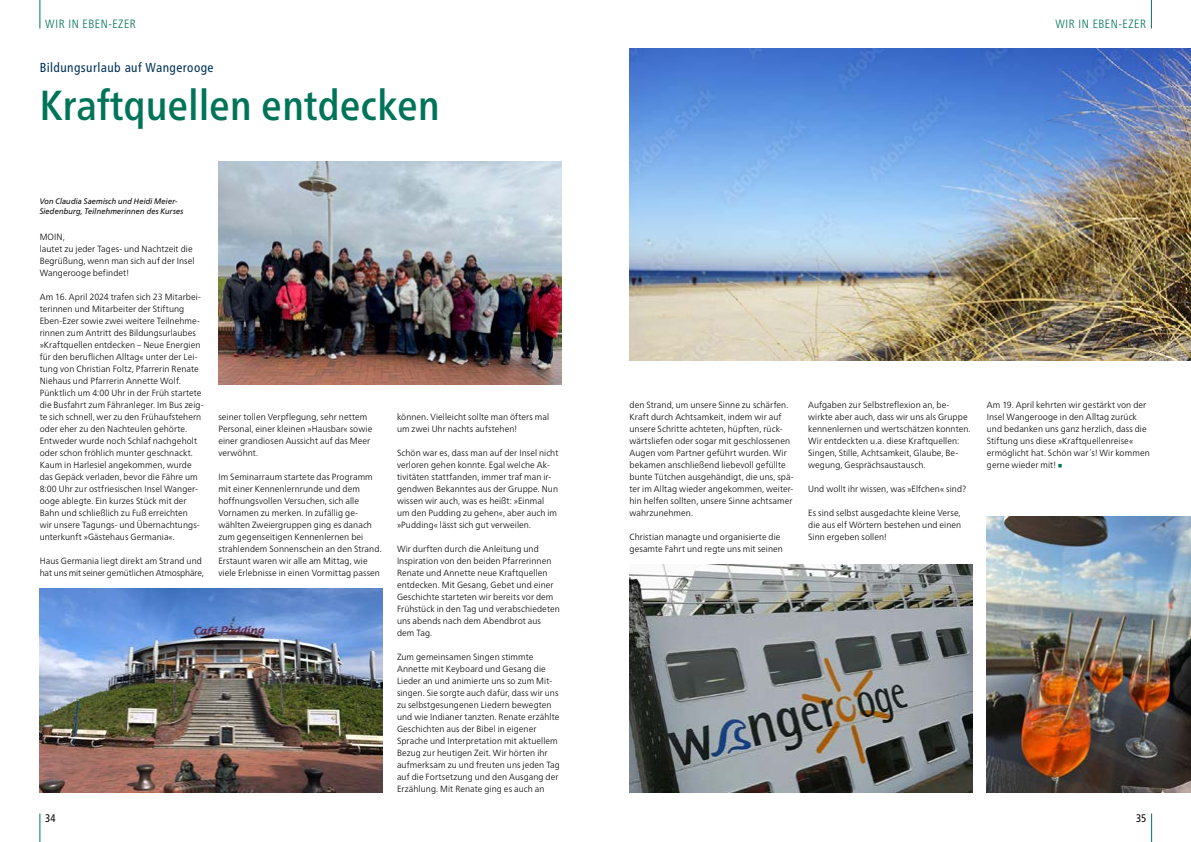
<style>
.page{position:relative;width:1191px;height:842px;background:#fff}
.page>*{position:absolute;margin:0;border:0;box-sizing:border-box;transform-origin:0 0}
.t1{font:500 condensed 42px "Frutiger Neue LT Pro";letter-spacing:.01em;color:#007458}
.t2{font:condensed 13px "Frutiger Neue LT Pro";letter-spacing:.03em;color:#003158}
.t3{font:300 condensed 12px "Frutiger Neue LT Pro";letter-spacing:.05em;color:#007458}
.t4{font:condensed 11px "Frutiger Neue LT Pro";color:#000;scale:.95 1}
.t5{font:300 9px/12px "Frutiger Neue LT Pro";letter-spacing:.01em;color:#000;scale:.95 1}
.t6{font:italic 8px/9.5px "Frutiger Neue LT Pro";letter-spacing:.01em;color:#000;scale:.95 1}
.s1{color:#007858}
</style>
<div class="page">
<svg style="left:40px;top:813px;width:1px;height:29px"></svg>
<svg style="left:1151px;top:813px;width:1px;height:29px"></svg>
<svg style="left:1151px;top:0;width:1px;height:28px"></svg>
<svg style="left:40px;top:0;width:1px;height:28px"></svg>
<img style="left:629px;top:48px;width:562px;height:312px">
<img style="left:218px;top:161px;width:343px;height:223px">
<img style="left:40px;top:588px;width:343px;height:205px">
<img style="left:986px;top:516px;width:205px;height:276px">
<img style="left:629px;top:564px;width:343px;height:228px">
<h3 class="t3" style="left:45px;top:17px;width:92px">WIR IN EBEN-EZER</h3>
<h3 class="t3" style="left:1055px;top:17px;width:92px">WIR IN EBEN-EZER</h3>
<h2 class="t2" style="left:40px;top:60px;width:175px">Bildungsurlaub auf Wangerooge</h2>
<h1 class="t1" style="left:40px;top:81px;width:401px">Kraftquellen entdecken</h1>
<p class="t6" style="left:40px;top:196px;width:153px">Von Claudia Saemisch und Heidi Meier-<br>Siedenburg, Teilnehmerinnen des Kurses</p>
<p class="t5" style="left:40px;top:231px;width:165px">MOIN,<br>lautet zu jeder Tages- und Nachtzeit die<br>Begrüßung, wenn man sich auf der Insel<br>Wangerooge befindet!</p>
<p class="t5" style="left:40px;top:291px;width:174px">Am 16. April 2024 trafen sich 23 Mitarbei&shy;terinnen und Mitarbeiter der Stiftung Eben-Ezer sowie zwei weitere Teilnehme&shy;rinnen zum Antritt des Bildungsurlaubes »Kraftquellen entdecken – Neue Energien für den beruflichen Alltag« unter der Lei&shy;tung von Christian Foltz, Pfarrerin Renate Niehaus und Pfarrerin Annette Wolf.<br>Pünktlich um 4:00 Uhr in der Früh startete die Busfahrt zum Fähranleger. Im Bus zeig&shy;te sich schnell, wer zu den Frühaufstehern oder eher zu den Nachteulen gehörte.<br>Entweder wurde noch Schlaf nachgeholt oder schon fröhlich munter geschnackt.<br>Kaum in Harlesiel angekommen, wurde das Gepäck verladen, bevor die Fähre um 8:00 Uhr zur ostfriesischen Insel Wanger&shy;ooge ablegte. Ein kurzes Stück mit der Bahn und schließlich zu Fuß erreichten<br>wir unsere Tagungs- und Übernachtungs&shy;unterkunft »Gästehaus Germania«.</p>
<p class="t5" style="left:40px;top:555px;width:174px">Haus Germania liegt direkt am Strand und hat uns mit seiner gemütlichen Atmosphäre,</p>
<p class="t5" style="left:218px;top:411px;width:163px">seiner tollen Verpflegung, sehr nettem<br>Personal, einer kleinen »Hausbar« sowie einer grandiosen Aussicht auf das Meer verwöhnt.</p>
<p class="t5" style="left:218px;top:471px;width:173px">Im Seminarraum startete das Programm mit einer Kennenlernrunde und dem hoffnungsvollen Versuchen, sich alle Vornamen zu merken. In zufällig ge&shy;wählten Zweiergruppen ging es danach zum gegenseitigen Kennenlernen bei strahlendem Sonnenschein an den Strand.<br>Erstaunt waren wir alle am Mittag, wie viele Erlebnisse in einen Vormittag passen</p>
<p class="t5" style="left:397px;top:411px;width:162px">können. Vielleicht sollte man öfters mal um zwei Uhr nachts aufstehen!</p>
<p class="t5" style="left:397px;top:447px;width:171px">Schön war es, dass man auf der Insel nicht verloren gehen konnte. Egal welche Ak&shy;tivitäten stattfanden, immer traf man ir&shy;gendwen Bekanntes aus der Gruppe. Nun wissen wir auch, was es heißt: »Einmal um den Pudding zu gehen«, aber auch im »Pudding« lässt sich gut verweilen.</p>
<p class="t5" style="left:397px;top:543px;width:173px">Wir durften durch die Anleitung und Inspiration von den beiden Pfarrerinnen Renate und Annette neue Kraftquellen entdecken. Mit Gesang, Gebet und einer Geschichte starteten wir bereits vor dem Frühstück in den Tag und verabschiedeten uns abends nach dem Abendbrot aus dem Tag.</p>
<p class="t5" style="left:397px;top:651px;width:173px">Zum gemeinsamen Singen stimmte Annette mit Keyboard und Gesang die Lieder an und animierte uns so zum Mit&shy;singen. Sie sorgte auch dafür, dass wir uns zu selbstgesungenen Liedern bewegten und wie Indianer tanzten. Renate erzählte Geschichten aus der Bibel in eigener Sprache und Interpretation mit aktuellem Bezug zur heutigen Zeit. Wir hörten ihr aufmerksam zu und freuten uns jeden Tag auf die Fortsetzung und den Ausgang der Erzählung. Mit Renate ging es auch an</p>
<p class="t5" style="left:629px;top:399px;width:174px">den Strand, um unsere Sinne zu schärfen.<br>Kraft durch Achtsamkeit, indem wir auf unsere Schritte achteten, hüpften, rück&shy;wärtsliefen oder sogar mit geschlossenen Augen vom Partner geführt wurden. Wir bekamen anschließend liebevoll gefüllte bunte Tütchen ausgehändigt, die uns, spä&shy;ter im Alltag wieder angekommen, weiter&shy;hin helfen sollten, unsere Sinne achtsamer wahrzunehmen.</p>
<p class="t5" style="left:629px;top:531px;width:163px">Christian managte und organisierte die gesamte Fahrt und regte uns mit seinen</p>
<p class="t5" style="left:808px;top:399px;width:172px">Aufgaben zur Selbstreflexion an, be&shy;wirkte aber auch, dass wir uns als Gruppe kennenlernen und wertschätzen konnten.<br>Wir entdeckten u.a. diese Kraftquellen:<br>Singen, Stille, Achtsamkeit, Glaube, Be&shy;wegung, Gesprächsaustausch.</p>
<p class="t5" style="left:808px;top:483px;width:168px">Und wollt ihr wissen, was »Elfchen« sind?</p>
<p class="t5" style="left:808px;top:507px;width:163px;text-align:justify">Es sind selbst ausgedachte kleine Verse, die aus elf Wörtern bestehen und einen Sinn ergeben sollen!</p>
<p class="t5" style="left:986px;top:399px;width:173px">Am 19. April kehrten wir gestärkt von der Insel Wangerooge in den Alltag zurück und bedanken uns ganz herzlich, dass die Stiftung uns diese »Kraftquellenreise« ermöglicht hat. Schön war´s! Wir kommen gerne wieder mit! <span class="s1">○</span></p>
<p class="t4" style="left:45px;top:811px;width:12px">34</p>
<p class="t4" style="left:1136px;top:811px;width:12px">35</p>
</div>
